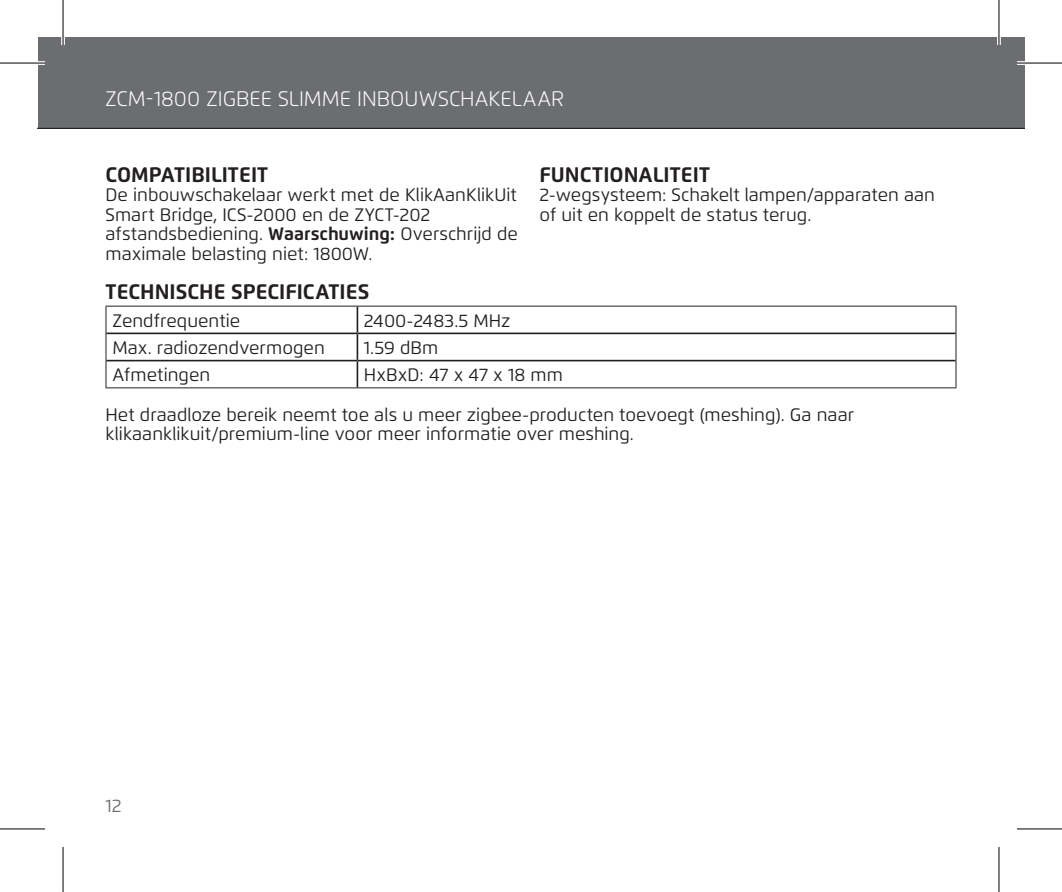
<style>
.page{position:relative;width:1062px;height:892px;background:#fff}
.page>*{position:absolute;margin:0;border:0;box-sizing:border-box;transform-origin:0 0}
.Kopje_titel_2{font:700 21px "Flexo";color:#231f20}
.t1{font:300 21px "Flexo";color:#fff}
.Platte_tekst{font:18px/19.5px "Flexo";color:#231f20}
.t2{font:18px "Flexo";color:#6c6d70}
.s1{font-weight:700}
</style>
<div class="page">
<div style="left:37px;top:37px;width:987px;height:92px;background:#6c6d70"></div>
<hr style="left:106px;top:305px;width:251px;height:1px;background:#231f20">
<hr style="left:357px;top:305px;width:599px;height:1px;background:#231f20">
<svg style="left:105px;top:306px;width:1px;height:81px"></svg>
<svg style="left:955px;top:306px;width:1px;height:81px"></svg>
<hr style="left:106px;top:387px;width:251px;height:1px;background:#231f20">
<hr style="left:357px;top:387px;width:599px;height:1px;background:#231f20">
<hr style="left:356px;top:306px;width:2px;height:26px;background:#231f20">
<hr style="left:106px;top:332px;width:251px;height:2px;background:#231f20">
<hr style="left:357px;top:332px;width:598px;height:2px;background:#231f20">
<hr style="left:356px;top:334px;width:2px;height:26px;background:#231f20">
<hr style="left:106px;top:360px;width:251px;height:1px;background:#231f20">
<hr style="left:357px;top:360px;width:598px;height:1px;background:#231f20">
<hr style="left:356px;top:361px;width:2px;height:26px;background:#231f20">
<hr style="left:0;top:61px;width:45px;height:4px;background:#fff">
<hr style="left:1016px;top:61px;width:45px;height:4px;background:#fff">
<svg style="left:0;top:829px;width:45px;height:1px"></svg>
<svg style="left:1017px;top:829px;width:44px;height:1px"></svg>
<svg style="left:61px;top:37px;width:4px;height:8px"></svg>
<hr style="left:997px;top:0;width:3px;height:45px;background:#fff">
<hr style="left:0;top:62px;width:45px;height:2px;background:#000">
<hr style="left:1016px;top:62px;width:45px;height:2px;background:#000">
<hr style="left:0;top:828px;width:45px;height:1px;background:#000">
<hr style="left:1016px;top:828px;width:45px;height:1px;background:#000">
<hr style="left:62px;top:0;width:2px;height:45px;background:#000">
<hr style="left:62px;top:846px;width:2px;height:45px;background:#000">
<hr style="left:998px;top:0;width:1px;height:45px;background:#000">
<hr style="left:998px;top:846px;width:1px;height:45px;background:#000">
<p class="t1" style="left:106px;top:86px;width:460px">ZCM-1800 ZIGBEE SLIMME INBOUWSCHAKELAAR</p>
<p class="Kopje_titel_2" style="left:106px;top:161px;width:164px">COMPATIBILITEIT</p>
<p class="Platte_tekst" style="left:106px;top:185px;width:414px">De inbouwschakelaar werkt met de KlikAanKlikUit Smart Bridge, ICS-2000 en de ZYCT-202 afstandsbediening. <span class="s1">Waarschuwing:</span> Overschrijd de maximale belasting niet: 1800W.</p>
<p class="Kopje_titel_2" style="left:539px;top:161px;width:172px">FUNCTIONALITEIT</p>
<p class="Platte_tekst" style="left:539px;top:185px;width:397px">2-wegsysteem: Schakelt lampen/apparaten aan of uit en koppelt de status terug.</p>
<p class="Kopje_titel_2" style="left:106px;top:279px;width:265px">TECHNISCHE SPECIFICATIES</p>
<p class="Platte_tekst" style="left:112px;top:311px;width:129px">Zendfrequentie</p>
<p class="Platte_tekst" style="left:364px;top:311px;width:148px">2400-2483.5 MHz</p>
<p class="Platte_tekst" style="left:112px;top:338px;width:214px">Max. radiozendvermogen</p>
<p class="Platte_tekst" style="left:364px;top:338px;width:76px">1.59 dBm</p>
<p class="Platte_tekst" style="left:112px;top:365px;width:99px">Afmetingen</p>
<p class="Platte_tekst" style="left:364px;top:365px;width:200px">HxBxD: 47 x 47 x 18 mm</p>
<p class="Platte_tekst" style="left:106px;top:404px;width:750px">Het draadloze bereik neemt toe als u meer zigbee-producten toevoegt (meshing). Ga naar klikaanklikuit/premium-line voor meer informatie over meshing.</p>
<p class="t2" style="left:106px;top:794px;width:17px">12</p>
</div>
